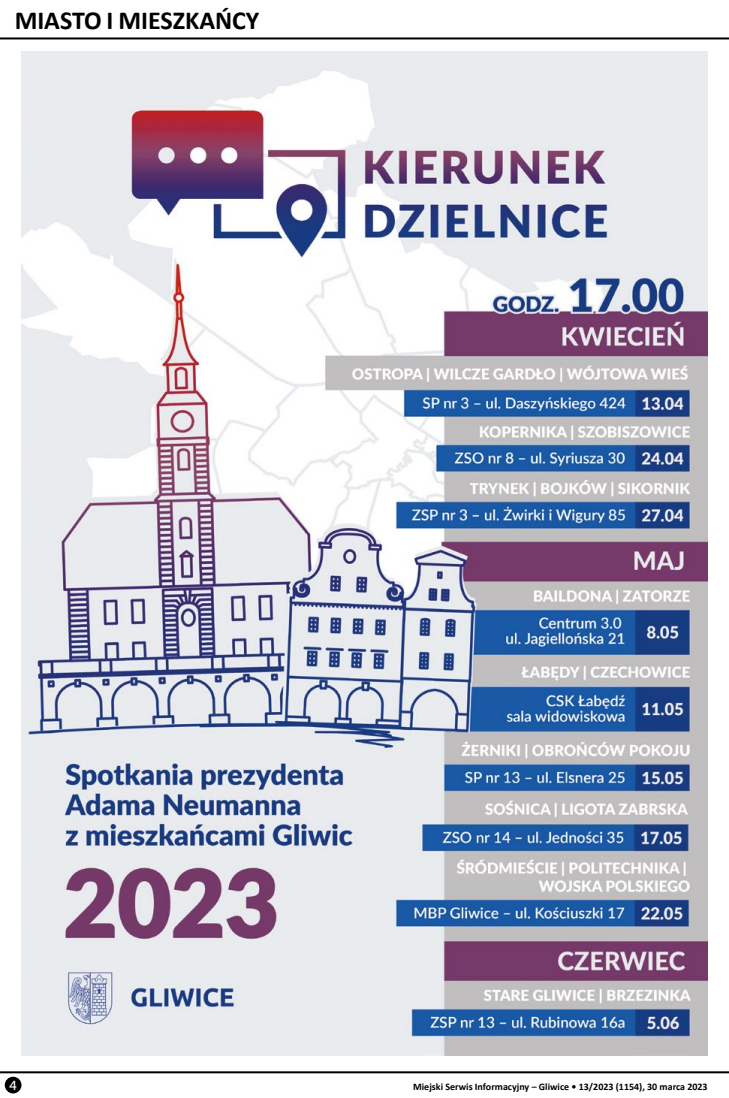
<style>
.page{position:relative;width:729px;height:1098px;background:#fff}
.page>*{position:absolute;margin:0;border:0;box-sizing:border-box;transform-origin:0 0}
.t1{font:700 26px "Calibri";color:#000}
.t2{font:13px "Museo Sans 500";color:#fff}
.t3{font:700 10px "Calibri";color:#000}
</style>
<div class="page">
<hr style="left:0;top:1070px;width:729px;height:2px;background:#000">
<div style="left:5px;top:1076px;width:16px;height:16px;background:#000;border-radius:50%"></div>
<hr style="left:0;top:37px;width:729px;height:2px;background:#000">
<img style="left:21px;top:51px;width:686px;height:1003px">
<h1 class="t1" style="left:15px;top:4px;width:246px">MIASTO I MIESZKAŃCY</h1>
<h2 class="t2" style="left:9px;top:1077px;width:9px">4</h2>
<p class="t3" style="left:413px;top:1079px;width:296px">Miejski Serwis Informacyjny – Gliwice • 13/2023 (1154), 30 marca 2023</p>
</div>
